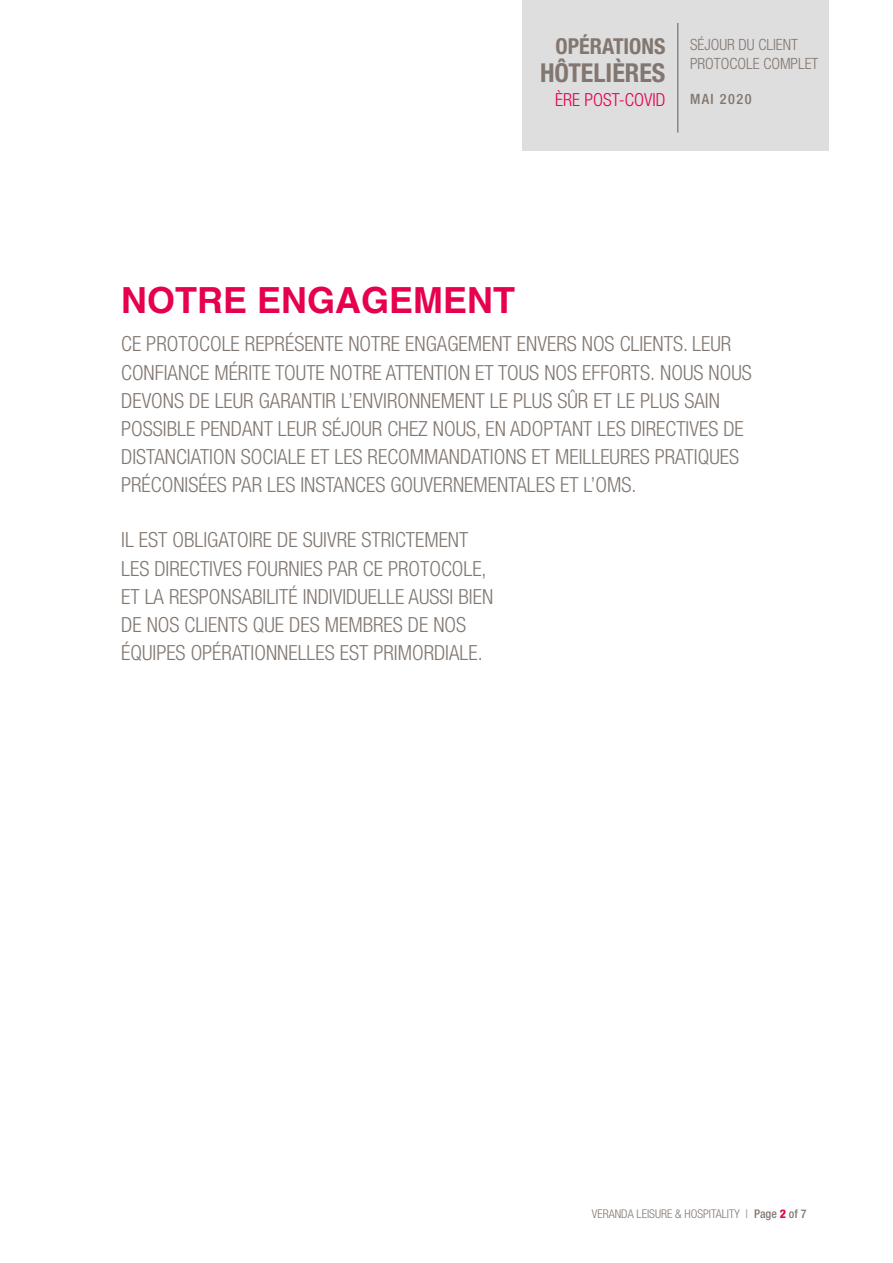
<style>
.page{position:relative;width:893px;height:1263px;background:#fff}
.page>*{position:absolute;margin:0;border:0;box-sizing:border-box;transform-origin:0 0}
.t1{font:700 36px "Helvetica";color:#e6004d}
.t2{font:700 condensed 26.1px "Helvetica Neue LT Std";color:#827770}
.t3{font:700 condensed 22.05px "Helvetica Neue LT Std";color:#827770}
.t4{font:300 condensed 20.85px/28.2px "Helvetica Neue LT Std";color:#827770}
.t5{font:300 condensed 18px "Helvetica Neue LT Std";color:#e6004d}
.t6{font:300 condensed 15.45px/19.4px "Helvetica Neue LT Std";color:#827770}
.t7{font:500 condensed 14.25px "Helvetica Neue LT Std";letter-spacing:.1em;color:#827770}
.t8{font:300 condensed 12px "Helvetica Neue LT Std";color:#827770}
.s1{font-weight:500}
.s2{font-weight:800;color:#e6004d}
</style>
<div class="page">
<div style="left:522px;top:0;width:306px;height:150px;background:#dfdede"></div>
<hr style="left:677px;top:23px;width:1px;height:110px;background:#827770">
<p class="t3" style="left:556px;top:33px;width:111px">OPÉRATIONS</p>
<p class="t2" style="left:540px;top:57px;width:127px">HÔTELIÈRES</p>
<p class="t5" style="left:555px;top:89px;width:112px">ÈRE POST-COVID</p>
<p class="t6" style="left:690px;top:35px;width:130px">SÉJOUR DU CLIENT<br>PROTOCOLE COMPLET</p>
<p class="t7" style="left:690px;top:90px;width:63px">MAI 2020</p>
<h1 class="t1" style="left:121px;top:279px;width:396px">NOTRE ENGAGEMENT</h1>
<p class="t4" style="left:121px;top:330px;width:632px">CE PROTOCOLE REPRÉSENTE NOTRE ENGAGEMENT ENVERS NOS CLIENTS. LEUR CONFIANCE MÉRITE TOUTE NOTRE ATTENTION ET TOUS NOS EFFORTS. NOUS NOUS DEVONS DE LEUR GARANTIR L’ENVIRONNEMENT LE PLUS SÛR ET LE PLUS SAIN POSSIBLE PENDANT LEUR SÉJOUR CHEZ NOUS, EN ADOPTANT LES DIRECTIVES DE DISTANCIATION SOCIALE ET LES RECOMMANDATIONS ET MEILLEURES PRATIQUES PRÉCONISÉES PAR LES INSTANCES GOUVERNEMENTALES ET L’OMS.</p>
<p class="t4" style="left:121px;top:526px;width:373px">IL EST OBLIGATOIRE DE SUIVRE STRICTEMENT LES DIRECTIVES FOURNIES PAR CE PROTOCOLE, ET LA RESPONSABILITÉ INDIVIDUELLE AUSSI BIEN DE NOS CLIENTS QUE DES MEMBRES DE NOS ÉQUIPES OPÉRATIONNELLES EST PRIMORDIALE.</p>
<p class="t8" style="left:592px;top:1207px;width:216px">VERANDA LEISURE &amp; HOSPITALITY | <span class="s1">Page</span> <span class="s2">2</span> <span class="s1">of 7</span></p>
</div>
